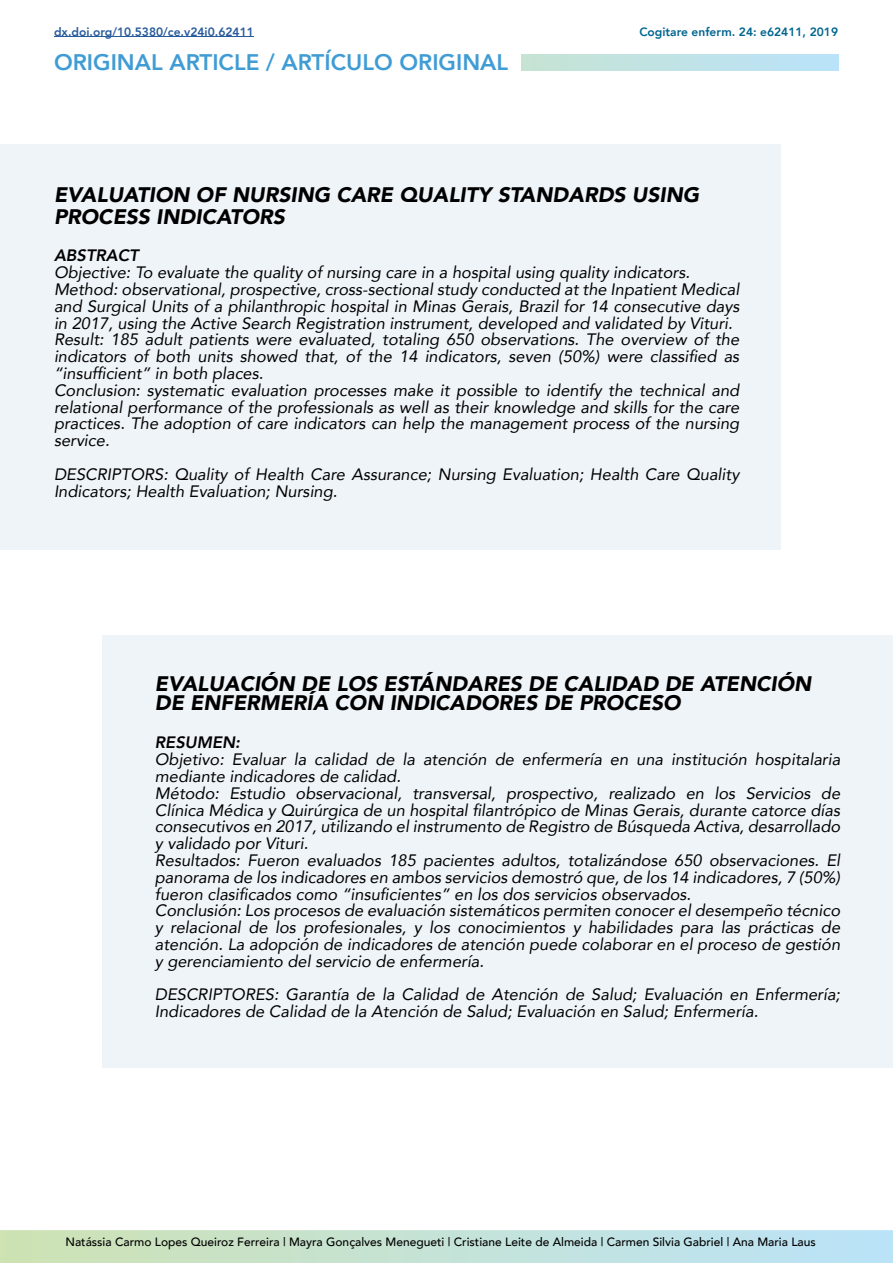
<style>
.page{position:relative;width:893px;height:1263px;background:#fff}
.page>*{position:absolute;margin:0;border:0;box-sizing:border-box;transform-origin:0 0}
.t1{font:800 22.5px "Avenir";color:#409cd4}
.t2{font:italic 900 21px/22.2px "Avenir";color:#000}
.t3{font:italic 16.5px/16.8px "Avenir";color:#000}
.t4{font:italic 800 16.5px "Avenir";color:#000}
.t5{font:500 12px "Avenir";color:#000}
.t6{font:800 12px "Avenir";color:#275b9b}
.t7{font:800 12px "Avenir";color:#00658f}
</style>
<div class="page">
<div style="left:0;top:145px;width:781px;height:405px;background:#eff4f9"></div>
<div style="left:102px;top:635px;width:791px;height:432px;background:#eff4f9"></div>
<svg style="left:0;top:1230px;width:893px;height:33px;background:#c4e2d6"></svg>
<div style="left:522px;top:54px;width:317px;height:17px;background:linear-gradient(to right,#c6e3d3,#bae3fa)"></div>
<hr style="left:54px;top:36px;width:200px;height:1px;background:#275b9b">
<p class="t6" style="left:54px;top:22px;width:201px">dx.doi.org/10.5380/ce.v24i0.62411</p>
<p class="t7" style="left:639px;top:22px;width:200px">Cogitare enferm. 24: e62411, 2019</p>
<h1 class="t1" style="left:54px;top:45px;width:456px">ORIGINAL ARTICLE / ARTÍCULO ORIGINAL</h1>
<p class="t2" style="left:54px;top:183px;width:647px">EVALUATION OF NURSING CARE QUALITY STANDARDS USING<br>PROCESS INDICATORS</p>
<p class="t4" style="left:54px;top:246px;width:86px">ABSTRACT</p>
<p class="t3" style="left:54px;top:264px;width:687px">Objective: To evaluate the quality of nursing care in a hospital using quality indicators.<br>Method: observational, prospective, cross-sectional study conducted at the Inpatient Medical and Surgical Units of a philanthropic hospital in Minas Gerais, Brazil for 14 consecutive days in 2017, using the Active Search Registration instrument, developed and validated by Vituri.<br>Result: 185 adult patients were evaluated, totaling 650 observations. The overview of the indicators of both units showed that, of the 14 indicators, seven (50%) were classified as “insufficient” in both places.<br>Conclusion: systematic evaluation processes make it possible to identify the technical and relational performance of the professionals as well as their knowledge and skills for the care practices. The adoption of care indicators can help the management process of the nursing service.</p>
<p class="t3" style="left:54px;top:465px;width:687px">DESCRIPTORS: Quality of Health Care Assurance; Nursing Evaluation; Health Care Quality<br>Indicators; Health Evaluation; Nursing.</p>
<p class="t2" style="left:155px;top:674px;width:658px;line-height:19.2px">EVALUACIÓN DE LOS ESTÁNDARES DE CALIDAD DE ATENCIÓN<br>DE ENFERMERÍA CON INDICADORES DE PROCESO</p>
<p class="t4" style="left:155px;top:733px;width:87px">RESUMEN:</p>
<p class="t3" style="left:155px;top:751px;width:687px">Objetivo: Evaluar la calidad de la atención de enfermería en una institución hospitalaria mediante indicadores de calidad.<br>Método: Estudio observacional, transversal, prospectivo, realizado en los Servicios de Clínica Médica y Quirúrgica de un hospital filantrópico de Minas Gerais, durante catorce días consecutivos en 2017, utilizando el instrumento de Registro de Búsqueda Activa, desarrollado y validado por Vituri.<br>Resultados: Fueron evaluados 185 pacientes adultos, totalizándose 650 observaciones. El panorama de los indicadores en ambos servicios demostró que, de los 14 indicadores, 7 (50%) fueron clasificados como “insuficientes” en los dos servicios observados.<br>Conclusión: Los procesos de evaluación sistemáticos permiten conocer el desempeño técnico y relacional de los profesionales, y los conocimientos y habilidades para las prácticas de atención. La adopción de indicadores de atención puede colaborar en el proceso de gestión y gerenciamiento del servicio de enfermería.</p>
<p class="t3" style="left:155px;top:986px;width:687px">DESCRIPTORES: Garantía de la Calidad de Atención de Salud; Evaluación en Enfermería;<br>Indicadores de Calidad de la Atención de Salud; Evaluación en Salud; Enfermería.</p>
<p class="t5" style="left:65px;top:1232px;width:752px">Natássia Carmo Lopes Queiroz Ferreira | Mayra Gonçalves Menegueti | Cristiane Leite de Almeida | Carmen Silvia Gabriel | Ana Maria Laus</p>
</div>
